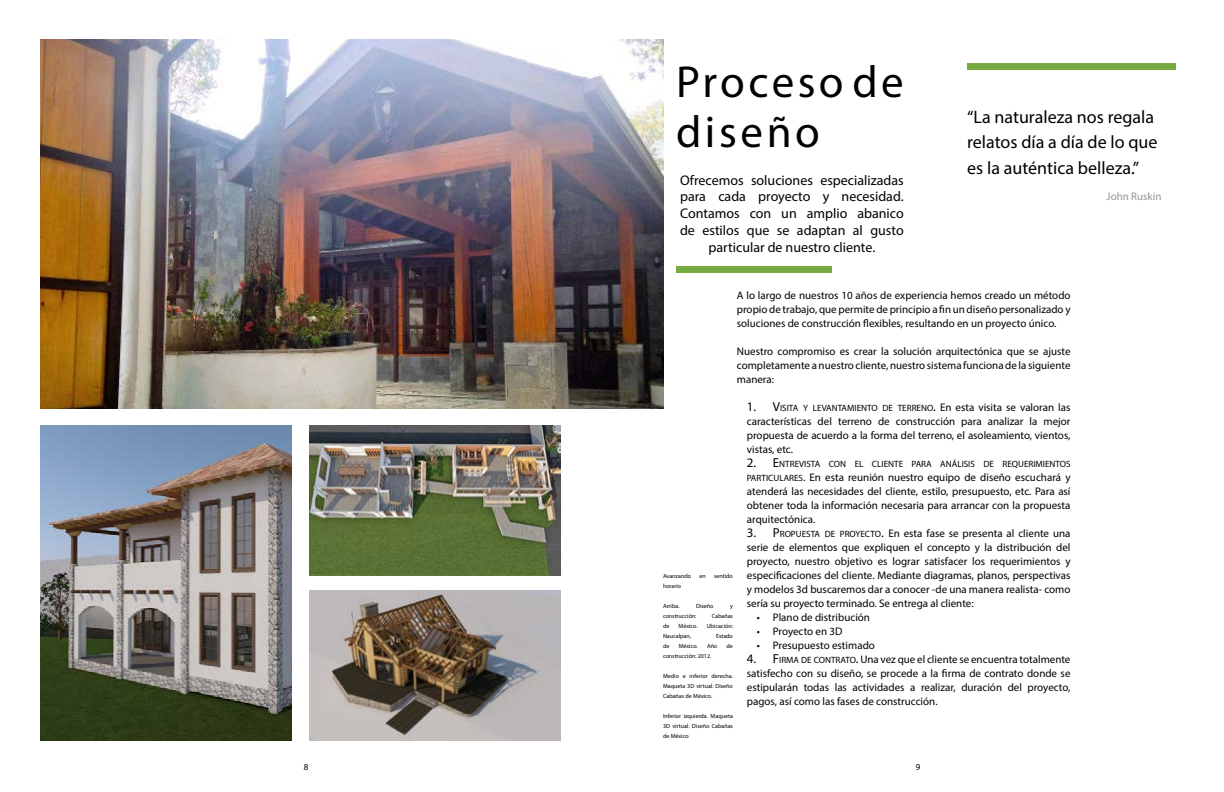
<style>
.page{position:relative;width:1224px;height:792px;background:#fff}
.page>*{position:absolute;margin:0;border:0;box-sizing:border-box;transform-origin:0 0}
.t1{font:45px/50px "Myriad Pro";letter-spacing:.075em;color:#000}
.t2{font:18px/25px "Myriad Pro";color:#000}
.t3{font:14px/16.8px "Myriad Pro";color:#000;text-align:center}
.t4{font:11px/14px "Myriad Pro";color:#000;text-align:justify}
.t5{font:11px "Myriad Pro";color:#939598}
.t6{font:9.1px "Myriad Pro";color:#000}
.t7{font:9px "Myriad Pro";color:#000}
.t8{font:6px/10px "Myriad Pro";color:#000;text-align:justify}
.s1{font-size:13px}
.s2{font-size:11px}
.s3{font-size:9.1px}
.s4{font-style:inherit}
</style>
<div class="page">
<img style="left:310px;top:591px;width:251px;height:150px">
<img style="left:310px;top:425px;width:251px;height:150px">
<img style="left:40px;top:425px;width:252px;height:316px">
<img style="left:40px;top:40px;width:623px;height:368px">
<div style="left:967px;top:63px;width:209px;height:7px;background:#78aa42"></div>
<div style="left:676px;top:266px;width:156px;height:6px;background:#78aa42"></div>
<h1 class="t1" style="left:676px;top:56px;width:229px">Proceso de diseño</h1>
<p class="t3" style="left:680px;top:171px;width:225px">Ofrecemos soluciones especializadas para cada proyecto y necesidad.<br>Contamos con un amplio abanico de estilos que se adaptan al gusto particular de nuestro cliente.</p>
<p class="t4" style="left:737px;top:288px;width:335px">A lo largo de nuestros 10 años de experiencia hemos creado un método propio de trabajo, que permite de principio a fin un diseño personalizado y soluciones de construcción flexibles, resultando en un proyecto único.</p>
<p class="t4" style="left:737px;top:344px;width:335px">Nuestro compromiso es crear la solución arquitectónica que se ajuste completamente a nuestro cliente, nuestro sistema funciona de la siguiente manera:</p>
<p class="t6" style="left:747px;top:402px;width:325px"><span class="s1">1. V</span>ISITA Y LEVANTAMIENTO DE TERRENO<span class="s1">.</span> <span class="s2">En esta visita se valoran las</span></p>
<p class="t4" style="left:747px;top:414px;width:325px">características del terreno de construcción para analizar la mejor propuesta de acuerdo a la forma del terreno, el asoleamiento, vientos, vistas, etc.</p>
<p class="t6" style="left:747px;top:458px;width:325px"><span class="s1">2. E</span>NTREVISTA CON EL CLIENTE PARA ANÁLISIS DE REQUERIMIENTOS</p>
<p class="t4" style="left:747px;top:470px;width:325px"><span class="s3">PARTICULARES</span><span class="s4">.</span> En esta reunión nuestro equipo de diseño escuchará y atenderá las necesidades del cliente, estilo, presupuesto, etc. Para así obtener toda la información necesaria para arrancar con la propuesta arquitectónica.</p>
<p class="t4" style="left:747px;top:526px;width:325px"><span class="s1">3. P</span> <span class="s3">ROPUESTA DE PROYECTO</span><span class="s1">.</span> En esta fase se presenta al cliente una serie de elementos que expliquen el concepto y la distribución del proyecto, nuestro objetivo es lograr satisfacer los requerimientos y especificaciones del cliente. Mediante diagramas, planos, perspectivas y modelos 3d buscaremos dar a conocer -de una manera realista- como sería su proyecto terminado. Se entrega al cliente:</p>
<p class="t4" style="left:757px;top:610px;width:115px">• Plano de distribución</p>
<p class="t4" style="left:757px;top:624px;width:87px">• Proyecto en 3D</p>
<p class="t4" style="left:757px;top:638px;width:120px">• Presupuesto estimado</p>
<p class="t4" style="left:747px;top:652px;width:325px"><span class="s1">4. F</span><span class="s3">IRMA DE CONTRATO</span><span class="s1">.</span> Una vez que el cliente se encuentra totalmente satisfecho con su diseño, se procede a la firma de contrato donde se estipularán todas las actividades a realizar, duración del proyecto, pagos, así como las fases de construcción.</p>
<h2 class="t2" style="left:967px;top:105px;width:192px">“La naturaleza nos regala relatos día a día de lo que es la auténtica belleza.”</h2>
<p class="t5" style="left:1107px;top:190px;width:57px">John Ruskin</p>
<p class="t8" style="left:663px;top:571px;width:30px">Avanzando</p>
<p class="t8" style="left:699px;top:571px;width:8px">en</p>
<p class="t8" style="left:714px;top:571px;width:20px">sentido</p>
<p class="t8" style="left:663px;top:581px;width:20px">horario</p>
<p class="t8" style="left:663px;top:601px;width:18px">Arriba.</p>
<p class="t8" style="left:696px;top:601px;width:19px">Diseño</p>
<p class="t8" style="left:730px;top:601px;width:4px">y</p>
<p class="t8" style="left:663px;top:611px;width:35px">construcción:</p>
<p class="t8" style="left:712px;top:611px;width:23px">Cabañas</p>
<p class="t8" style="left:663px;top:621px;width:8px">de</p>
<p class="t8" style="left:679px;top:621px;width:21px">México.</p>
<p class="t8" style="left:707px;top:621px;width:28px">Ubicación:</p>
<p class="t8" style="left:663px;top:631px;width:30px">Naucalpan,</p>
<p class="t8" style="left:716px;top:631px;width:18px">Estado</p>
<p class="t8" style="left:663px;top:641px;width:8px">de</p>
<p class="t8" style="left:679px;top:641px;width:21px">México.</p>
<p class="t8" style="left:707px;top:641px;width:12px">Año</p>
<p class="t8" style="left:727px;top:641px;width:8px">de</p>
<p class="t8" style="left:663px;top:651px;width:50px">construcción: 2012.</p>
<p class="t8" style="left:663px;top:671px;width:71px">Medio e inferior derecha.<br>Maqueta 3D virtual: Diseño Cabañas de México.</p>
<p class="t8" style="left:663px;top:711px;width:71px">Inferior izquierda. Maqueta 3D virtual: Diseño Cabañas de México</p>
<p class="t7" style="left:304px;top:761px;width:6px">8</p>
<p class="t7" style="left:916px;top:761px;width:6px">9</p>
</div>
